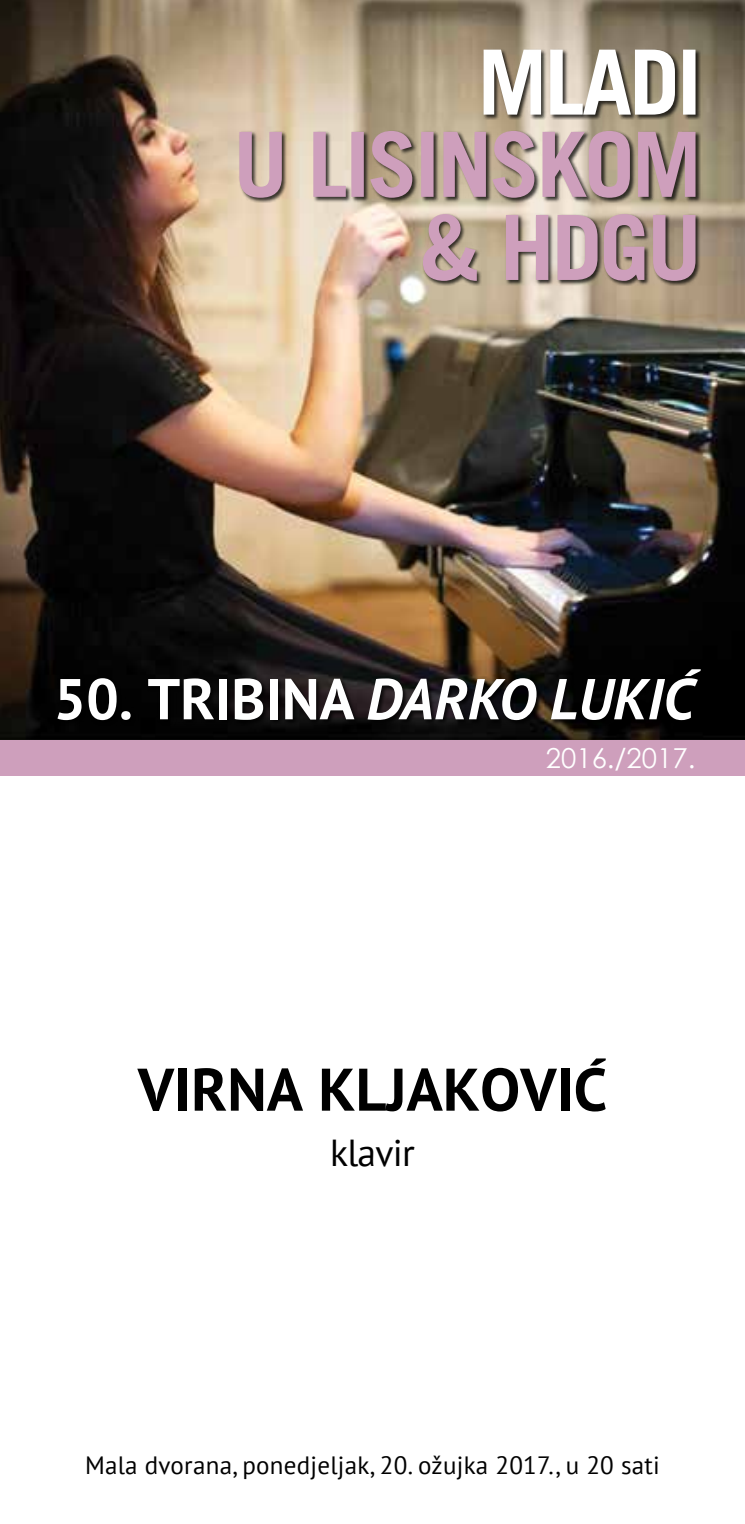
<style>
.page{position:relative;width:745px;height:1524px;background:#fff}
.page>*{position:absolute;margin:0;border:0;box-sizing:border-box;transform-origin:0 0}
.t1{font:700 60px "PT Sans";color:#000}
.t2{font:700 57.5px "PT Sans";color:#fff}
.t3{font:37.5px "PT Sans";letter-spacing:-.02em;color:#000}
.t4{font:27.5px "Century Gothic";color:#fff}
.t5{font:25px "PT Sans";letter-spacing:.01em;color:#000}
.s1{font-style:italic}
</style>
<div class="page">
<img style="left:0;top:0;width:744px;height:740px">
<div style="left:422px;top:213px;width:279px;height:73px;background:#000;opacity:.75"></div>
<svg style="left:422px;top:214px;width:273px;height:67px;background:#bc9ea2"></svg>
<div style="left:238px;top:130px;width:462px;height:73px;background:#000;opacity:.75"></div>
<svg style="left:239px;top:131px;width:456px;height:67px;background:#bd9fa3"></svg>
<div style="left:482px;top:49px;width:218px;height:71px;background:#000;opacity:.75"></div>
<svg style="left:483px;top:50px;width:212px;height:65px"></svg>
<div style="left:56px;top:669px;width:649px;height:57px;background:#000;opacity:.75"></div>
<div style="left:0;top:740px;width:744px;height:35px;background:#ce9fbc"></div>
<h2 class="t2" style="left:53px;top:661px;width:641px">50. TRIBINA <span class="s1">DARKO LUKIĆ</span></h2>
<p class="t4" style="left:545px;top:739px;width:151px">2016./2017.</p>
<h1 class="t1" style="left:138px;top:1049px;width:470px">VIRNA KLJAKOVIĆ</h1>
<h3 class="t3" style="left:330px;top:1128px;width:86px">klavir</h3>
<p class="t5" style="left:85px;top:1449px;width:576px">Mala dvorana, ponedjeljak, 20. ožujka 2017., u 20 sati</p>
</div>
